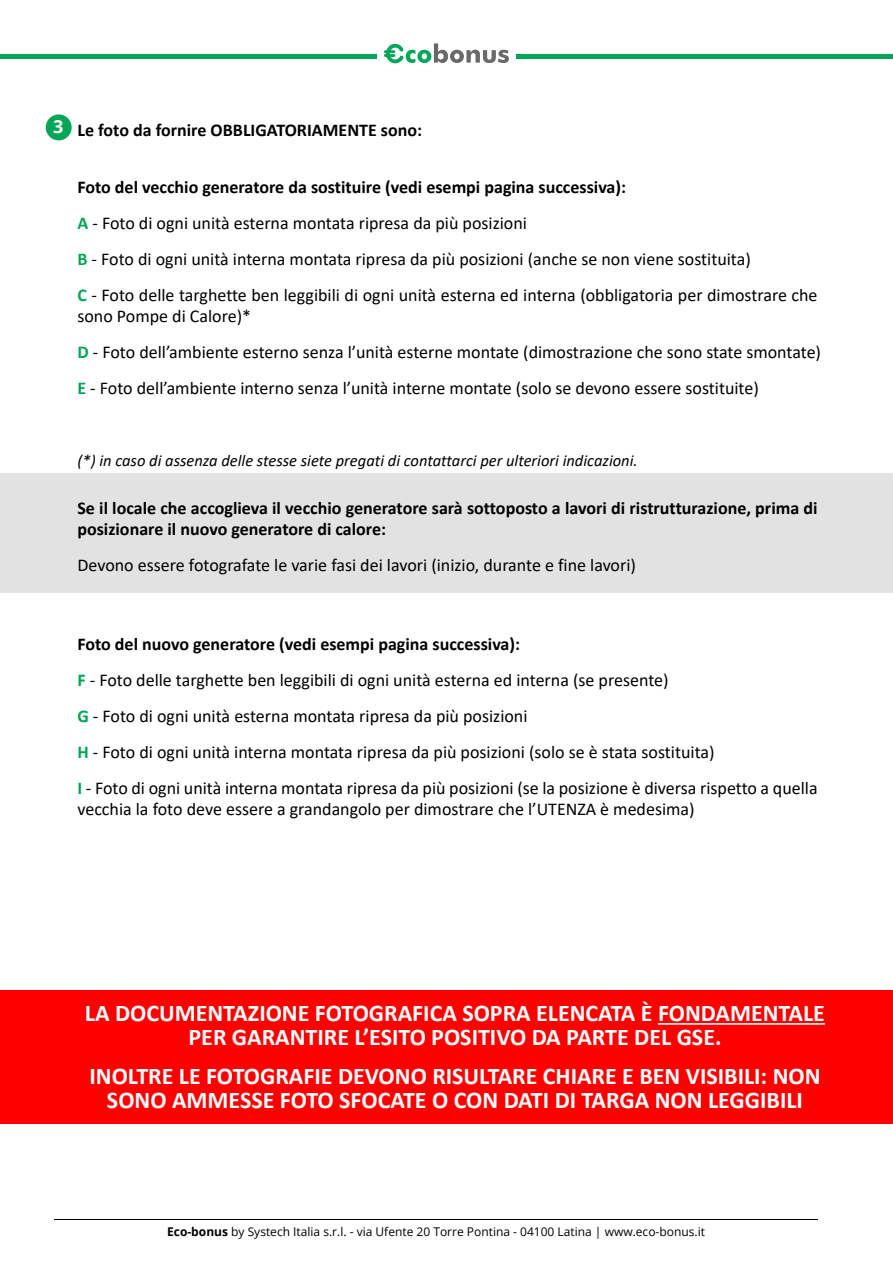
<style>
.page{position:relative;width:893px;height:1263px;background:#fff}
.page>*{position:absolute;margin:0;border:0;box-sizing:border-box;transform-origin:0 0}
.t1{font:700 24px/24px "Calibri";color:#fff;text-align:center}
.t2{font:18px/36px "Calibri";color:#000}
.t3{font:700 18px/21px "Calibri";color:#000}
.t4{font:700 18px "Open Sans";color:#fff}
.t5{font:italic 16.5px "Calibri";color:#000}
.t6{font:12px "Open Sans";color:#000}
.s1{font-weight:700}
.s2{font-weight:700;color:#00a656}
</style>
<div class="page">
<img style="left:54px;top:1219px;width:764px;height:1px">
<div style="left:0;top:990px;width:893px;height:133px;background:#f00"></div>
<div style="left:0;top:473px;width:893px;height:120px;background:#e3e2e3"></div>
<hr style="left:658px;top:1023px;width:167px;height:2px;background:#fff">
<div style="left:46px;top:114px;width:26px;height:26px;background:#00a656;border-radius:50%"></div>
<svg style="left:384px;top:43px;width:125px;height:21px"></svg>
<div style="left:517px;top:54px;width:376px;height:5px;background:#00a657"></div>
<div style="left:0;top:54px;width:376px;height:5px;background:#00a657"></div>
<p class="t4" style="left:53px;top:114px;width:12px">3</p>
<p class="t3" style="left:77px;top:119px;width:346px">Le foto da fornire OBBLIGATORIAMENTE sono:</p>
<p class="t2" style="left:77px;top:168px;width:742px"><span class="s1">Foto del vecchio generatore da sostituire (vedi esempi pagina successiva):<br></span><span class="s2">A</span> - Foto di ogni unità esterna montata ripresa da più posizioni<br><span class="s2">B</span> - Foto di ogni unità interna montata ripresa da più posizioni (anche se non viene sostituita)<br><span class="s2">C</span> - Foto delle targhette ben leggibili di ogni unità esterna ed interna (obbligatoria per dimostrare che</p>
<p class="t2" style="left:77px;top:297px;width:745px">sono Pompe di Calore)*<br><span class="s2">D</span> - Foto dell’ambiente esterno senza l’unità esterne montate (dimostrazione che sono state smontate)<br><span class="s2">E</span> - Foto dell’ambiente interno senza l’unità interne montate (solo se devono essere sostituite)</p>
<p class="t5" style="left:77px;top:449px;width:562px">(*) in caso di assenza delle stesse siete pregati di contattarci per ulteriori indicazioni.</p>
<p class="t3" style="left:77px;top:497px;width:742px">Se il locale che accoglieva il vecchio generatore sarà sottoposto a lavori di ristrutturazione, prima di posizionare il nuovo generatore di calore:</p>
<p class="t2" style="left:77px;top:546px;width:560px">Devono essere fotografate le varie fasi dei lavori (inizio, durante e fine lavori)</p>
<p class="t2" style="left:77px;top:626px;width:742px"><span class="s1">Foto del nuovo generatore (vedi esempi pagina successiva):<br></span><span class="s2">F</span> - Foto delle targhette ben leggibili di ogni unità esterna ed interna (se presente)<br><span class="s2">G</span> - Foto di ogni unità esterna montata ripresa da più posizioni<br><span class="s2">H</span> - Foto di ogni unità interna montata ripresa da più posizioni (solo se è stata sostituita)<br><span class="s2">I</span> - Foto di ogni unità interna montata ripresa da più posizioni (se la posizione è diversa rispetto a quella</p>
<p class="t2" style="left:77px;top:791px;width:619px">vecchia la foto deve essere a grandangolo per dimostrare che l’UTENZA è medesima)</p>
<h1 class="t1" style="left:85px;top:1001px;width:741px">LA DOCUMENTAZIONE FOTOGRAFICA SOPRA ELENCATA È FONDAMENTALE<br>PER GARANTIRE L’ESITO POSITIVO DA PARTE DEL GSE.</h1>
<h1 class="t1" style="left:89px;top:1064px;width:732px">INOLTRE LE FOTOGRAFIE DEVONO RISULTARE CHIARE E BEN VISIBILI: NON<br>SONO AMMESSE FOTO SFOCATE O CON DATI DI TARGA NON LEGGIBILI</h1>
<p class="t6" style="left:167px;top:1224px;width:539px"><span class="s1">Eco-bonus</span> by Systech Italia s.r.l. - via Ufente 20 Torre Pontina - 04100 Latina | www.eco-bonus.it</p>
</div>
